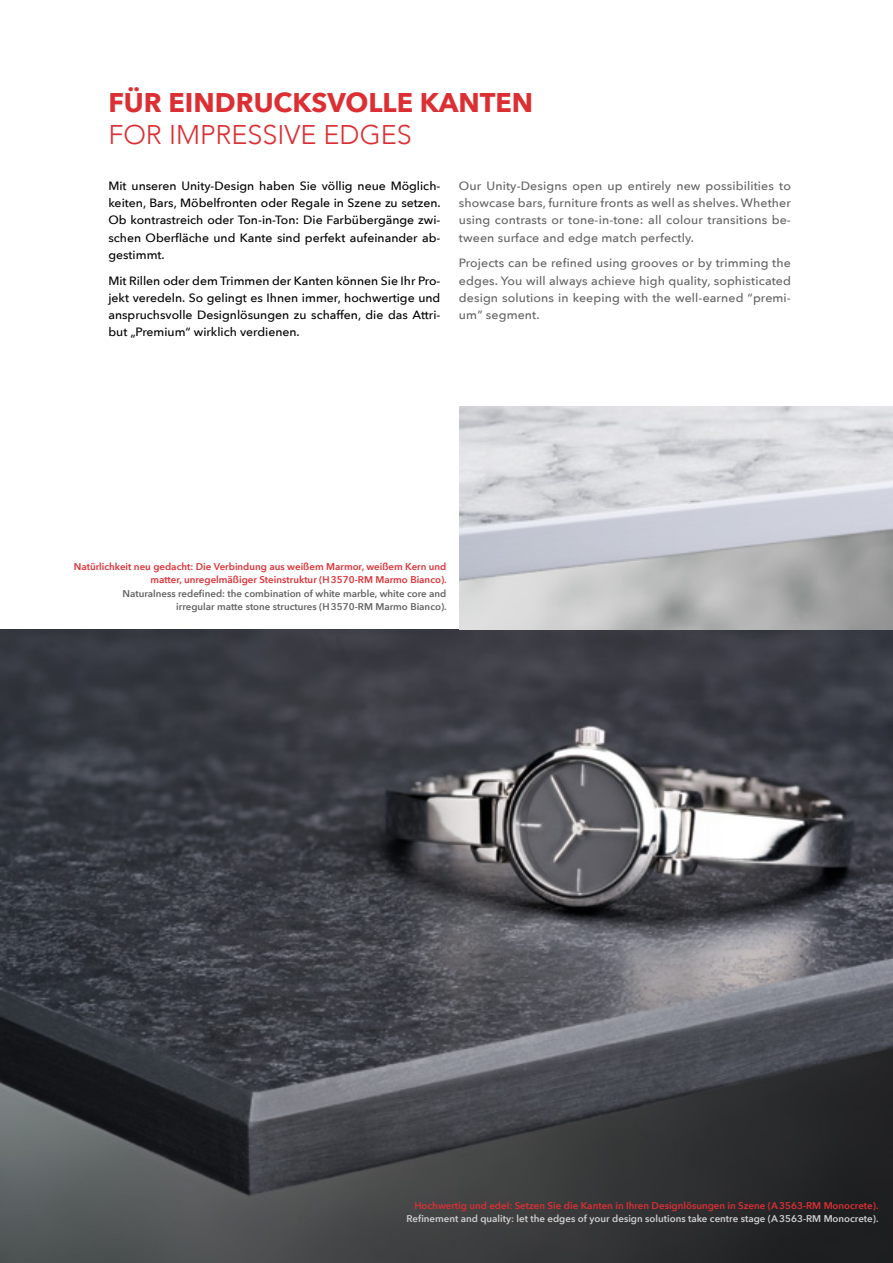
<style>
.page{position:relative;width:893px;height:1263px;background:#fff}
.page>*{position:absolute;margin:0;border:0;box-sizing:border-box;transform-origin:0 0}
.t1{font:700 27px "Avenir Next";color:#dc2f34}
.t2{font:300 27px "Avenir";color:#dc2f34}
.t3{font:500 12px/17.2px "Avenir Next";color:#000;text-align:justify}
.t4{font:500 12px/17.2px "Avenir Next";letter-spacing:.01em;color:#646363;text-align:justify}
.t5{font:600 9.75px/13.5px "Avenir Next";color:#dc2f34;text-align:right}
.t6{font:600 9.75px/13.5px "Avenir Next";color:#646363;text-align:right}
.t7{font:600 9.75px "Avenir Next";color:#d0d0d0}
</style>
<div class="page">
<img style="left:0;top:629px;width:893px;height:634px">
<h1 class="t1" style="left:108px;top:79px;width:426px">FÜR EINDRUCKSVOLLE KANTEN</h1>
<h1 class="t2" style="left:108px;top:119px;width:305px">FOR IMPRESSIVE EDGES</h1>
<p class="t3" style="left:108px;top:177px;width:334px">Mit unseren Unity-Design haben Sie völlig neue Möglich&shy;keiten, Bars, Möbelfronten oder Regale in Szene zu setzen.<br>Ob kontrastreich oder Ton-in-Ton: Die Farbübergänge zwi&shy;schen Oberfläche und Kante sind perfekt aufeinander ab&shy;gestimmt.</p>
<p class="t3" style="left:108px;top:271px;width:333px">Mit Rillen oder dem Trimmen der Kanten können Sie Ihr Pro&shy;jekt veredeln. So gelingt es Ihnen immer, hochwertige und anspruchsvolle Designlösungen zu schaffen, die das Attri&shy;but „Premium“ wirklich verdienen.</p>
<p class="t4" style="left:459px;top:177px;width:333px">Our Unity-Designs open up entirely new possibilities to showcase bars, furniture fronts as well as shelves. Whether using contrasts or tone-in-tone: all colour transitions be&shy;tween surface and edge match perfectly.</p>
<p class="t4" style="left:459px;top:254px;width:333px">Projects can be refined using grooves or by trimming the edges. You will always achieve high quality, sophisticated design solutions in keeping with the well-earned “premi&shy;um” segment.</p>
<p class="t5" style="left:74px;top:559px;width:374px">Natürlichkeit neu gedacht: Die Verbindung aus weißem Marmor, weißem Kern und matter, unregelmäßiger Steinstruktur (H3570-RM Marmo Bianco).</p>
<p class="t6" style="left:123px;top:586px;width:326px">Naturalness redefined: the combination of white marble, white core and irregular matte stone structures (H3570-RM Marmo Bianco).</p>
<p class="t5" style="left:414px;top:1198px;width:466px">Hochwertig und edel: Setzen Sie die Kanten in Ihren Designlösungen in Szene (A3563-RM Monocrete).</p>
<p class="t7" style="left:406px;top:1211px;width:474px">Refinement and quality: let the edges of your design solutions take centre stage (A3563-RM Monocrete).</p>
</div>
